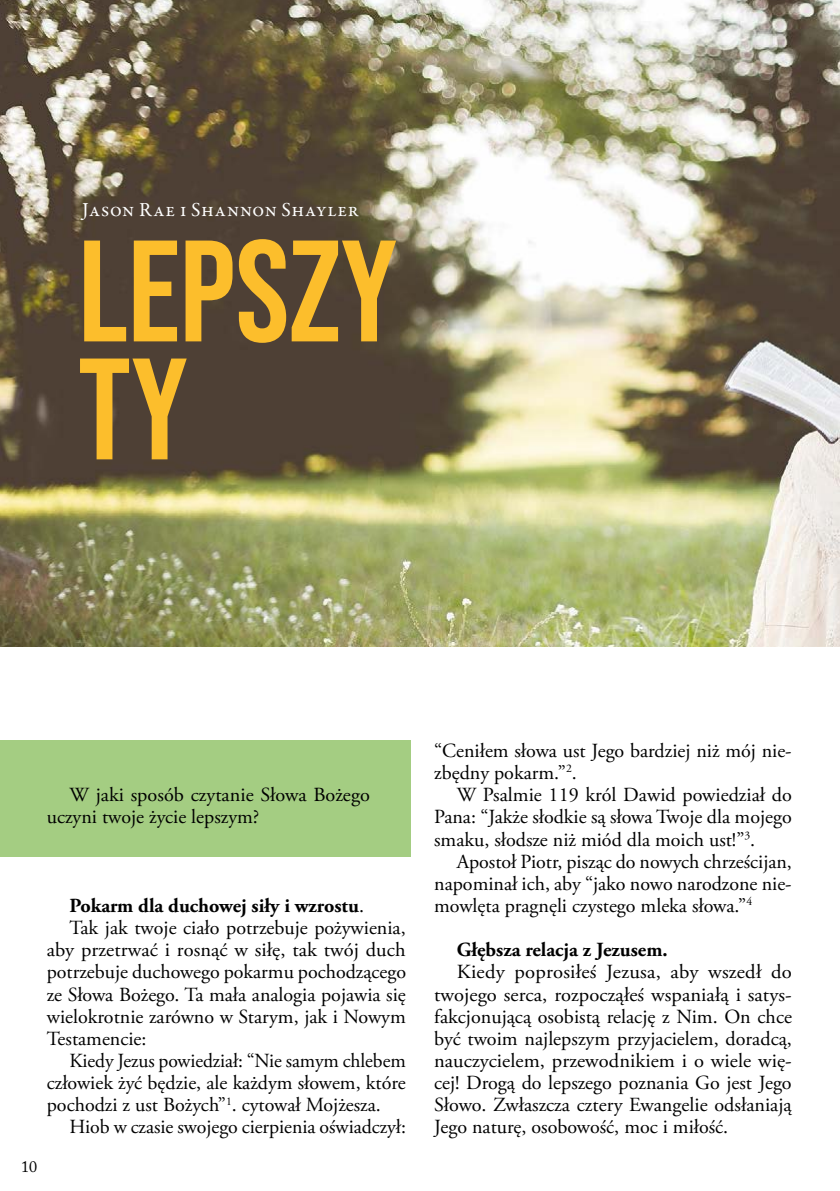
<style>
.page{position:relative;width:840px;height:1191px;background:#fff}
.page>*{position:absolute;margin:0;border:0;box-sizing:border-box;transform-origin:0 0}
.t1{font:700 144px/118px "Bebas Neue Pro";color:#fcbe2c}
.t2{font:20px/22.2px "Adobe Garamond Pro";color:#000;text-align:justify}
.t3{font:700 20px "Adobe Garamond Pro";color:#000}
.t4{font:20px "Garamond Premr Pro";letter-spacing:.025em;color:#fff}
.t5{font:16px "Adobe Caslon Pro";color:#000}
.s1{font-weight:400}
</style>
<div class="page">
<img style="left:0;top:0;width:839px;height:646px">
<div style="left:0;top:740px;width:410px;height:116px;background:#a4cd82"></div>
<p class="t4" style="left:82px;top:197px;width:278px">Jason Rae i Shannon Shayler</p>
<h1 class="t1" style="left:78px;top:230px;width:320px">LEPSZY<br>TY</h1>
<p class="t2" style="left:47px;top:784px;width:324px;text-indent:23px">W jaki sposób czytanie Słowa Bożego uczyni twoje życie lepszym?</p>
<p class="t5" style="left:21px;top:1157px;width:17px">10</p>
<p class="t3" style="left:69px;top:894px;width:296px">Pokarm dla duchowej siły i wzrostu<span class="s1">.</span></p>
<p class="t2" style="left:69px;top:917px;width:337px">Tak jak twoje ciało potrzebuje pożywienia,</p>
<p class="t2" style="left:47px;top:939px;width:360px">aby przetrwać i rosnąć w siłę, tak twój duch</p>
<p class="t2" style="left:47px;top:961px;width:360px">potrzebuje duchowego pokarmu pochodzącego</p>
<p class="t2" style="left:47px;top:983px;width:360px">ze Słowa Bożego. Ta mała analogia pojawia się</p>
<p class="t2" style="left:47px;top:1006px;width:360px">wielokrotnie zarówno w Starym, jak i Nowym</p>
<p class="t2" style="left:47px;top:1028px;width:101px">Testamencie:</p>
<p class="t2" style="left:69px;top:1050px;width:337px">Kiedy Jezus powiedział: “Nie samym chlebem</p>
<p class="t2" style="left:47px;top:1072px;width:360px">człowiek żyć będzie, ale każdym słowem, które</p>
<p class="t2" style="left:47px;top:1094px;width:335px">pochodzi z ust Bożych”<sup>1</sup>. cytował Mojżesza.</p>
<p class="t2" style="left:69px;top:1116px;width:338px">Hiob w czasie swojego cierpienia oświadczył:</p>
<p class="t2" style="left:434px;top:740px;width:359px">“Ceniłem słowa ust Jego bardziej niż mój nie&shy;zbędny pokarm.”<sup>2</sup>.</p>
<p class="t2" style="left:434px;top:784px;width:359px;text-indent:23px">W Psalmie 119 król Dawid powiedział do Pana: “Jakże słodkie są słowa Twoje dla mojego smaku, słodsze niż miód dla moich ust!”<sup>3</sup>.</p>
<p class="t2" style="left:434px;top:851px;width:359px;text-indent:23px">Apostoł Piotr, pisząc do nowych chrześcijan, napominał ich, aby “jako nowo narodzone nie&shy;mowlęta pragnęli czystego mleka słowa.”<sup>4</sup></p>
<p class="t3" style="left:456px;top:938px;width:212px">Głębsza relacja z Jezusem.</p>
<p class="t2" style="left:434px;top:961px;width:359px;text-indent:23px">Kiedy poprosiłeś Jezusa, aby wszedł do twojego serca, rozpocząłeś wspaniałą i satys&shy;fakcjonującą osobistą relację z Nim. On chce być twoim najlepszym przyjacielem, doradcą, nauczycielem, przewodnikiem i o wiele wię&shy;cej! Drogą do lepszego poznania Go jest Jego Słowo. Zwłaszcza cztery Ewangelie odsłaniają Jego naturę, osobowość, moc i miłość.</p>
</div>
